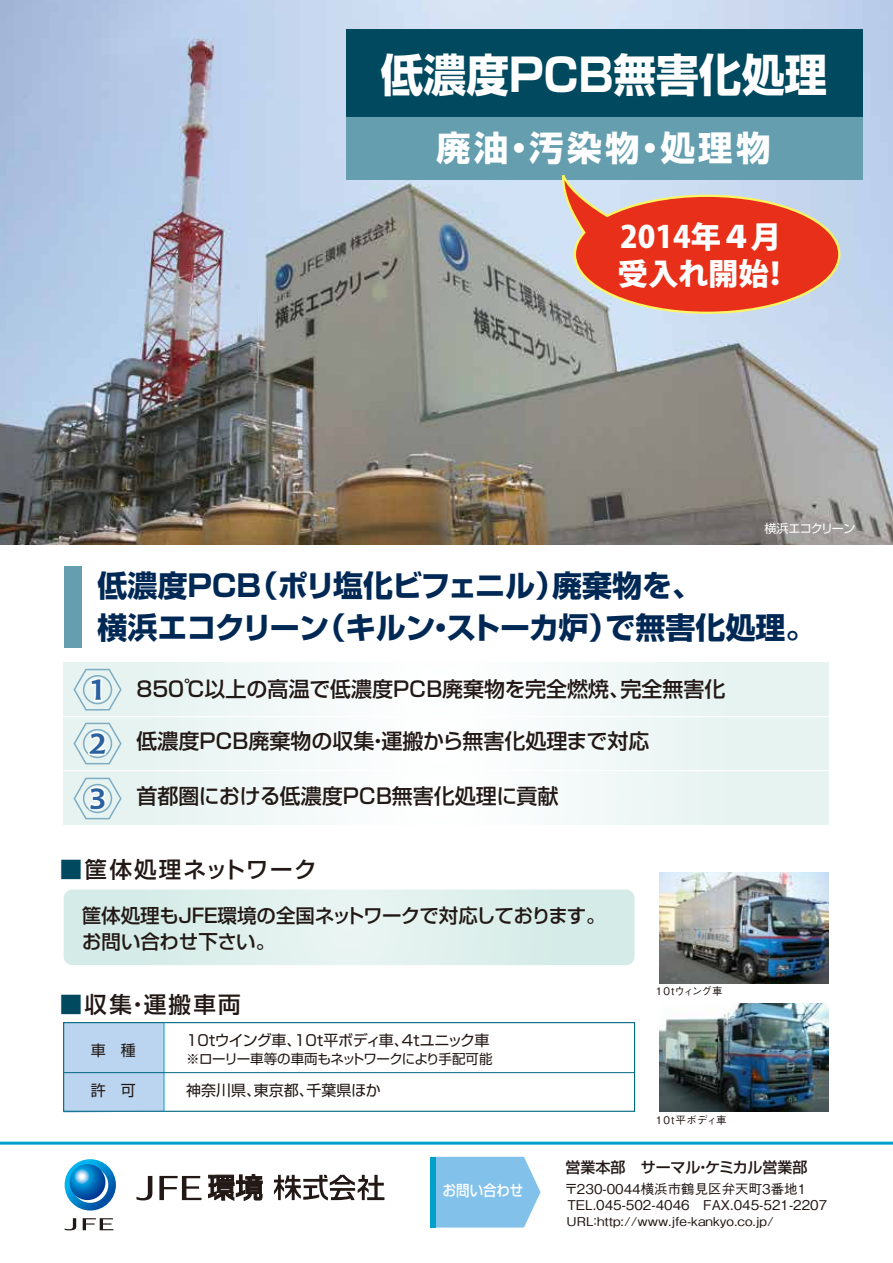
<style>
.page{position:relative;width:893px;height:1263px;background:#fff}
.page>*{position:absolute;margin:0;border:0;box-sizing:border-box;transform-origin:0 0}
.t1{font:700 45px "Shin Go Pro";color:#fff;scale:.95 1}
.t2{font:700 34.5px "Shin Go Pro";letter-spacing:.1em;color:#fff}
.t3{font:800 30.45px/36.5px "Koz Go Pro";color:#fff}
.t4{font:700 30px/42px "Shin Go Pro";color:#002855}
.t5{font:800 27px/54.2px "TBY Min Std";color:#2961a1}
.t6{font:500 22.5px "Shin Go Pro";letter-spacing:.07em;color:#221815}
.t7{font:500 22.5px "Shin Go Pro";letter-spacing:.1em;color:#221815}
.t8{font:500 21px "Shin Go Pro";color:#221815}
.t9{font:500 19.5px/25.5px "Shin Go Pro";letter-spacing:-.01em;color:#221815}
.t10{font:15px "Shin Go Pro";letter-spacing:-.03em;color:#221815}
.t11{font:15px "Shin Go Pro";letter-spacing:-.01em;color:#221815}
.t12{font:500 15px "Shin Go Pro";color:#221815}
.t13{font:500 15px "Shin Go Pro";color:#fff;scale:.9 1}
.t14{font:500 13.5px/16.2px "Gothic BBB Pro";color:#221815}
.t15{font:13.5px "Shin Go Pro";letter-spacing:-.035em;color:#221815}
.t16{font:500 12.15px "Gothic BBB Pro";color:#221815;scale:1.11 1}
.t17{font:12px "Shin Go Pro";letter-spacing:-.06em;color:#fff}
.t18{font:500 10.5px "Gothic BBB Pro";color:#221815}
.t19{font:500 10.5px "Gothic BBB Pro";letter-spacing:.05em;color:#221815}
.s1{color:#00495e}
</style>
<div class="page">
<div style="left:64px;top:663px;width:765px;height:54px;background:linear-gradient(to bottom,#f1f8f7,#f0f8f7)"></div>
<div style="left:64px;top:717px;width:765px;height:54px;background:linear-gradient(to bottom,#f1f8f7,#f0f8f7)"></div>
<div style="left:64px;top:771px;width:765px;height:54px;background:linear-gradient(to bottom,#f1f8f7,#f0f8f7)"></div>
<svg style="left:73px;top:668px;width:50px;height:44px;background:#d7e8ea"></svg>
<svg style="left:73px;top:722px;width:50px;height:44px;background:#d8e9ea"></svg>
<svg style="left:73px;top:777px;width:50px;height:44px;background:#d8e9ea"></svg>
<hr style="left:59px;top:716px;width:770px;height:1px;background:#fff">
<hr style="left:59px;top:770px;width:770px;height:1px;background:#fff">
<hr style="left:0;top:1142px;width:893px;height:3px;background:#00a0ca">
<svg style="left:65px;top:1218px;width:11px;height:12px"></svg>
<svg style="left:83px;top:1218px;width:30px;height:12px"></svg>
<svg style="left:65px;top:1159px;width:51px;height:51px"></svg>
<svg style="left:70px;top:1164px;width:35px;height:36px"></svg>
<svg style="left:208px;top:1174px;width:54px;height:26px"></svg>
<svg style="left:274px;top:1175px;width:110px;height:25px"></svg>
<svg style="left:136px;top:1176px;width:16px;height:24px"></svg>
<svg style="left:159px;top:1176px;width:42px;height:24px"></svg>
<svg style="left:436px;top:1157px;width:104px;height:70px;background:#8bc5eb"></svg>
<div style="left:430px;top:1157px;width:6px;height:70px;background:#00a0ca"></div>
<img style="left:0;top:0;width:893px;height:545px">
<div style="left:346px;top:30px;width:517px;height:88px;background:#00495e"></div>
<div style="left:346px;top:118px;width:517px;height:62px;background:#649eaf"></div>
<div style="left:64px;top:566px;width:17px;height:82px;background:#649eaf"></div>
<svg style="left:560px;top:175px;width:282px;height:140px;background:#d96e61"></svg>
<div style="left:64px;top:1024px;width:100px;height:89px;background:#bbd4ef"></div>
<svg style="left:64px;top:889px;width:570px;height:76px;background:#dceeeb"></svg>
<div style="left:63px;top:1022px;width:572px;height:90px;border:1px solid #006782"></div>
<img style="left:659px;top:872px;width:169px;height:111px">
<img style="left:659px;top:1003px;width:169px;height:108px">
<hr style="left:164px;top:1023px;width:1px;height:88px;background:#00a0ca">
<hr style="left:64px;top:1072px;width:570px;height:1px;background:#006782">
<h1 class="t1" style="left:381px;top:39px;width:472px">低濃度PCB無害化処理</h1>
<h2 class="t2" style="left:436px;top:120px;width:336px">廃油・汚染物・処理物</h2>
<h3 class="t3" style="left:618px;top:221px;width:175px">2014年４月受入れ開始！</h3>
<p class="t17" style="left:765px;top:519px;width:92px">横浜エコクリーン</p>
<h3 class="t4" style="left:98px;top:562px;width:720px">低濃度PCB（ポリ塩化ビフェニル）廃棄物を、<br>横浜エコクリーン（キルン・ストーカ炉）で無害化処理。</h3>
<p class="t5" style="left:84px;top:663px;width:29px">1<br>２<br>３</p>
<p class="t8" style="left:136px;top:672px;width:591px">850℃以上の高温で低濃度PCB廃棄物を完全燃焼、完全無害化</p>
<p class="t8" style="left:136px;top:724px;width:514px">低濃度PCB廃棄物の収集・運搬から無害化処理まで対応</p>
<p class="t8" style="left:136px;top:779px;width:423px">首都圏における低濃度PCB無害化処理に貢献</p>
<p class="t6" style="left:60px;top:851px;width:258px"><span class="s1">■</span>筐体処理ネットワーク</p>
<p class="t9" style="left:82px;top:900px;width:525px">筐体処理もJFE環境の全国ネットワークで対応しております。お問い合わせ下さい。</p>
<p class="t7" style="left:60px;top:986px;width:182px"><span class="s1">■</span>収集・運搬車両</p>
<p class="t11" style="left:91px;top:1038px;width:47px">車　種</p>
<p class="t11" style="left:91px;top:1078px;width:47px">許　可</p>
<p class="t10" style="left:186px;top:1028px;width:305px">10tウイング車、10t平ボディ車、4tユニック車</p>
<p class="t15" style="left:186px;top:1047px;width:308px">※ローリー車等の車両もネットワークにより手配可能</p>
<p class="t11" style="left:186px;top:1078px;width:196px">神奈川県、東京都、千葉県ほか</p>
<p class="t18" style="left:656px;top:982px;width:68px">10tウィング車</p>
<p class="t19" style="left:656px;top:1112px;width:72px">10t平ボディ車</p>
<p class="t13" style="left:443px;top:1178px;width:91px">お問い合わせ</p>
<p class="t12" style="left:566px;top:1154px;width:243px">営業本部　サーマル・ケミカル営業部</p>
<p class="t14" style="left:565px;top:1179px;width:264px">〒230-0044横浜市鶴見区弁天町3番地1<br>TEL.045-502-4046　FAX.045-521-2207</p>
<p class="t16" style="left:566px;top:1211px;width:188px">URL：http://www.jfe-kankyo.co.jp/</p>
</div>
